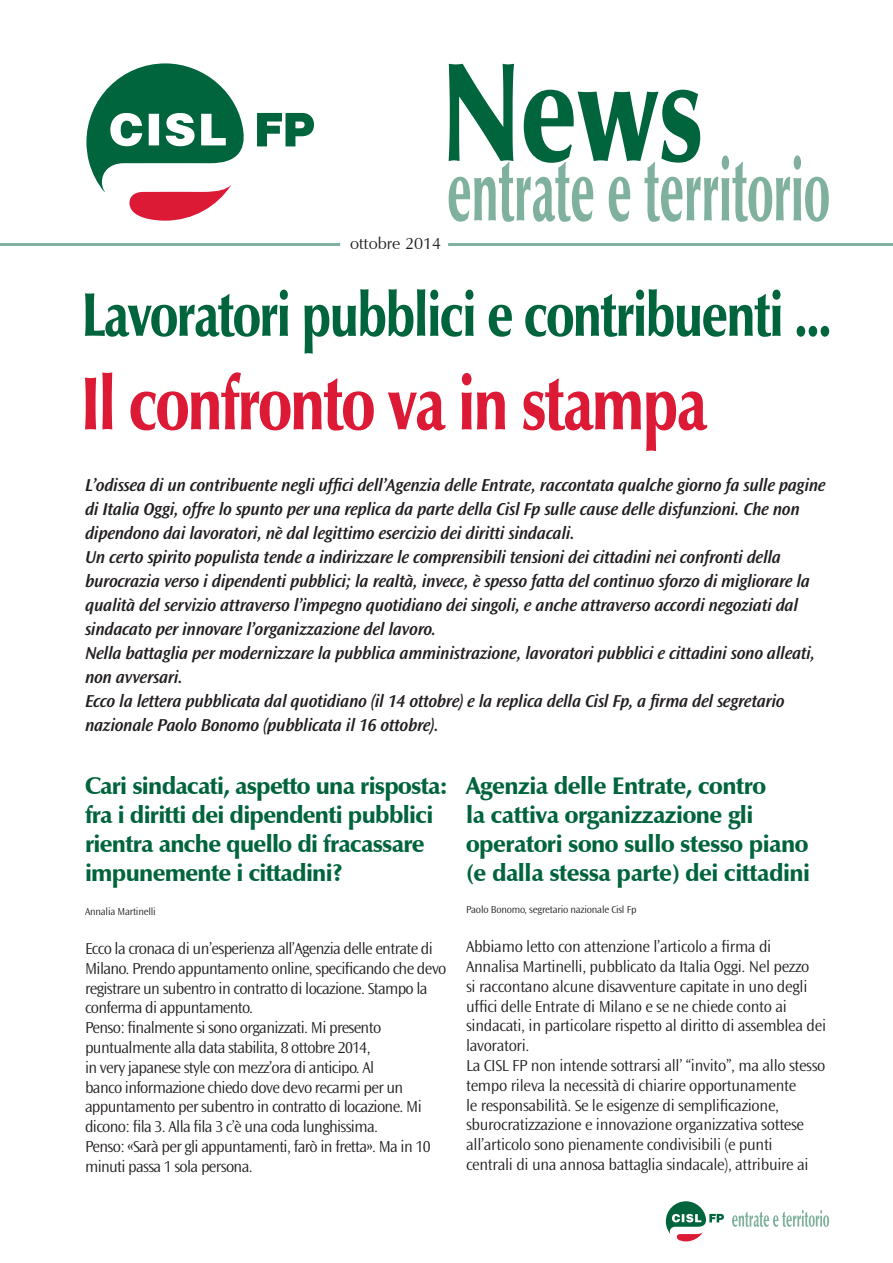
<style>
.page{position:relative;width:893px;height:1263px;background:#fff}
.page>*{position:absolute;margin:0;border:0;box-sizing:border-box;transform-origin:0 0}
.Normale{font:900 24px/28.8px "Zapf Humanist 601 BT";letter-spacing:-.03em;color:#00643d}
.Normale-2{font:italic 600 18px/24px "Ocean Sans Std";letter-spacing:-.02em;color:#231f20}
.Normale-3{font:300 16.5px/19.8px "Ocean Sans Std";letter-spacing:-.02em;color:#231f20}
.Normale-4{font:300 16.5px/19.8px "Ocean Sans Std";letter-spacing:-.04em;color:#231f20}
.Normale_bold_condens{font:16.5px "Zapf Humanist 601 BT";color:#231f20}
.Normale-5{font:300 10.5px "Ocean Sans Std";letter-spacing:-.02em;color:#231f20}
</style>
<div class="page">
<svg style="left:86px;top:63px;width:158px;height:158px"></svg>
<svg style="left:257px;top:113px;width:57px;height:33px"></svg>
<hr style="left:448px;top:243px;width:445px;height:3px;background:#00643d">
<svg style="left:665px;top:1201px;width:41px;height:41px"></svg>
<svg style="left:666px;top:1201px;width:58px;height:40px"></svg>
<svg style="left:732px;top:1210px;width:97px;height:17px"></svg>
<svg style="left:449px;top:64px;width:380px;height:158px"></svg>
<svg style="left:85px;top:372px;width:622px;height:79px"></svg>
<svg style="left:85px;top:289px;width:744px;height:65px"></svg>
<hr style="left:0;top:243px;width:340px;height:3px;background:#00643d">
<p class="Normale_bold_condens" style="left:350px;top:233px;width:93px">ottobre 2014</p>
<p class="Normale-2" style="left:85px;top:474px;width:742px">L’odissea di un contribuente negli uffici dell’Agenzia delle Entrate, raccontata qualche giorno fa sulle pagine di Italia Oggi, offre lo spunto per una replica da parte della Cisl Fp sulle cause delle disfunzioni. Che non dipendono dai lavoratori, nè dal legittimo esercizio dei diritti sindacali.</p>
<p class="Normale-2" style="left:85px;top:546px;width:726px">Un certo spirito populista tende a indirizzare le comprensibili tensioni dei cittadini nei confronti della burocrazia verso i dipendenti pubblici; la realtà, invece, è spesso fatta del continuo sforzo di migliorare la qualità del servizio attraverso l’impegno quotidiano dei singoli, e anche attraverso accordi negoziati dal sindacato per innovare l’organizzazione del lavoro.</p>
<p class="Normale-2" style="left:85px;top:642px;width:732px">Nella battaglia per modernizzare la pubblica amministrazione, lavoratori pubblici e cittadini sono alleati, non avversari.</p>
<p class="Normale-2" style="left:85px;top:690px;width:701px">Ecco la lettera pubblicata dal quotidiano (il 14 ottobre) e la replica della Cisl Fp, a firma del segretario nazionale Paolo Bonomo (pubblicata il 16 ottobre).</p>
<p class="Normale" style="left:85px;top:772px;width:364px">Cari sindacati, aspetto una risposta: fra i diritti dei dipendenti pubblici rientra anche quello di fracassare impunemente i cittadini?</p>
<p class="Normale-5" style="left:85px;top:906px;width:72px">Annalia Martinelli</p>
<p class="Normale-4" style="left:85px;top:939px;width:363px">Ecco la cronaca di un’esperienza all’Agenzia delle entrate di Milano. Prendo appuntamento online, specificando che devo registrare un subentro in contratto di locazione. Stampo la conferma di appuntamento.</p>
<p class="Normale-4" style="left:85px;top:1018px;width:338px">Penso: finalmente si sono organizzati. Mi presento puntualmente alla data stabilita, 8 ottobre 2014,<br>in very japanese style con mezz’ora di anticipo. Al<br>banco informazione chiedo dove devo recarmi per un appuntamento per subentro in contratto di locazione. Mi dicono: fila 3. Alla fila 3 c’è una coda lunghissima.</p>
<p class="Normale-4" style="left:85px;top:1137px;width:347px">Penso: «Sarà per gli appuntamenti, farò in fretta». Ma in 10 minuti passa 1 sola persona.</p>
<p class="Normale" style="left:466px;top:772px;width:346px">Agenzia delle Entrate, contro<br>la cattiva organizzazione gli operatori sono sullo stesso piano (e dalla stessa parte) dei cittadini</p>
<p class="Normale-5" style="left:466px;top:903px;width:172px">Paolo Bonomo, segretario nazionale Cisl Fp</p>
<p class="Normale-3" style="left:466px;top:937px;width:361px">Abbiamo letto con attenzione l’articolo a firma di Annalisa Martinelli, pubblicato da Italia Oggi. Nel pezzo<br>si raccontano alcune disavventure capitate in uno degli uffici delle Entrate di Milano e se ne chiede conto ai sindacati, in particolare rispetto al diritto di assemblea dei lavoratori.</p>
<p class="Normale-3" style="left:466px;top:1056px;width:361px">La CISL FP non intende sottrarsi all’ “invito”, ma allo stesso tempo rileva la necessità di chiarire opportunamente<br>le responsabilità. Se le esigenze di semplificazione, sburocratizzazione e innovazione organizzativa sottese all’articolo sono pienamente condivisibili (e punti<br>centrali di una annosa battaglia sindacale), attribuire ai</p>
</div>
